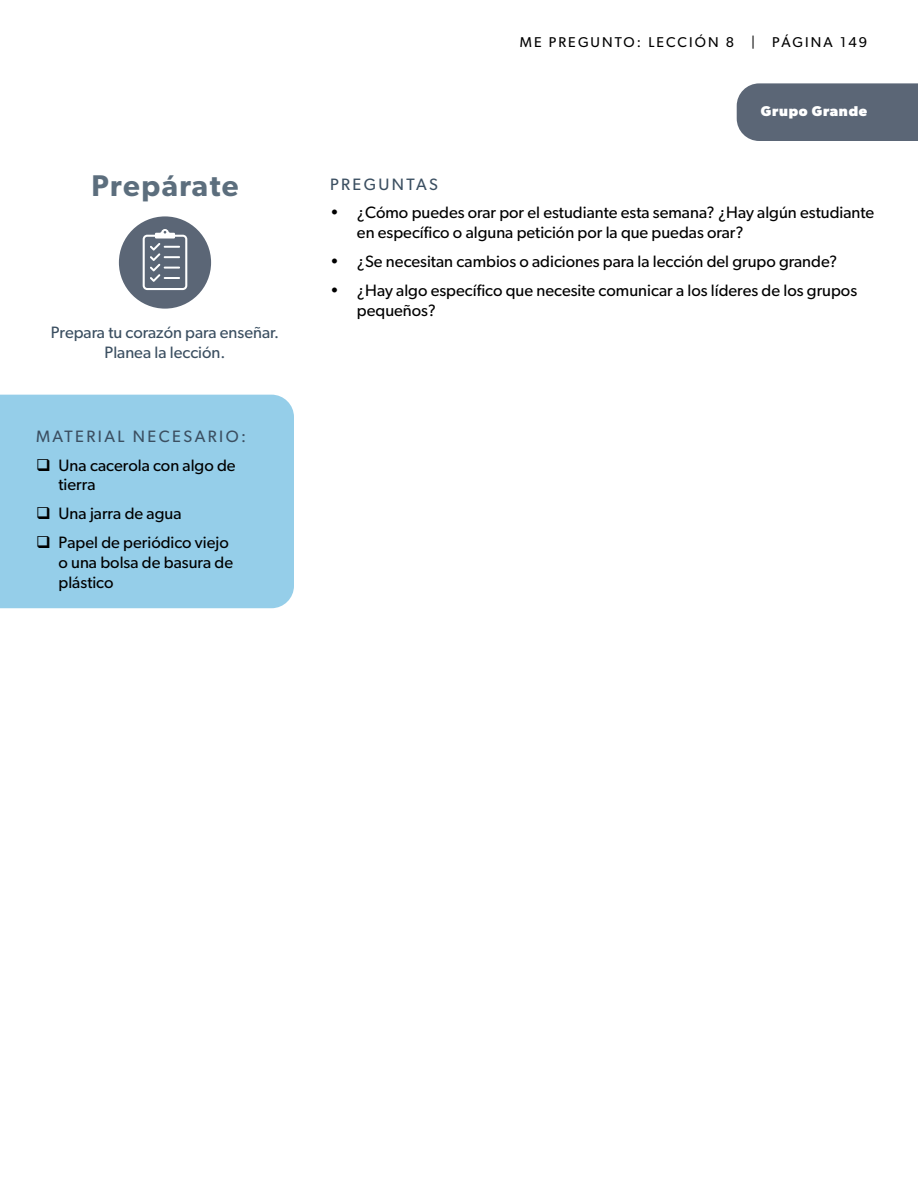
<style>
.page{position:relative;width:918px;height:1188px;background:#fff}
.page>*{position:absolute;margin:0;border:0;box-sizing:border-box;transform-origin:0 0}
.t1{font:600 30px "Gibson";letter-spacing:.05em;color:#5c6e7d}
.t2{font:16.5px/19.8px "Gibson";color:#000}
.t3{font:16.5px/19.8px "Gibson";color:#3b4f61;text-align:center}
.t4{font:16.5px "Gibson";letter-spacing:.15em;color:#3b4f61}
.t5{font:14.25px "Gibson";letter-spacing:.15em;color:#000}
.t6{font:700 14.25px "Gibson";letter-spacing:.05em;color:#fff}
</style>
<div class="page">
<div style="left:737px;top:83px;width:181px;height:58px;background:#5b6676"></div>
<div style="left:119px;top:216px;width:92px;height:93px;background:#5b6676;border-radius:50%"></div>
<svg style="left:143px;top:229px;width:44px;height:61px"></svg>
<div style="left:0;top:395px;width:294px;height:213px;background:#95cee9"></div>
<p class="t5" style="left:520px;top:34px;width:349px">ME PREGUNTO: LECCIÓN 8 | PÁGINA 149</p>
<p class="t6" style="left:761px;top:103px;width:108px">Grupo Grande</p>
<h1 class="t1" style="left:91px;top:168px;width:149px">Prepárate</h1>
<p class="t4" style="left:330px;top:174px;width:109px">PREGUNTAS</p>
<p class="t2" style="left:357px;top:203px;width:519px;text-indent:-27px">• ¿Cómo puedes orar por el estudiante esta semana? ¿Hay algún estudiante en específico o alguna petición por la que puedas orar?</p>
<p class="t2" style="left:330px;top:251px;width:509px">• ¿Se necesitan cambios o adiciones para la lección del grupo grande?</p>
<p class="t2" style="left:357px;top:280px;width:502px;text-indent:-27px">• ¿Hay algo específico que necesite comunicar a los líderes de los grupos pequeños?</p>
<p class="t3" style="left:51px;top:323px;width:230px">Prepara tu corazón para enseñar.<br>Planea la lección.</p>
<p class="t4" style="left:36px;top:426px;width:212px">MATERIAL NECESARIO:</p>
<p class="t2" style="left:59px;top:455px;width:179px;text-indent:-23px">❑ Una cacerola con algo de tierra</p>
<p class="t2" style="left:36px;top:503px;width:147px">❑ Una jarra de agua</p>
<p class="t2" style="left:59px;top:532px;width:176px;text-indent:-23px">❑ Papel de periódico viejo o una bolsa de basura de plástico</p>
</div>
